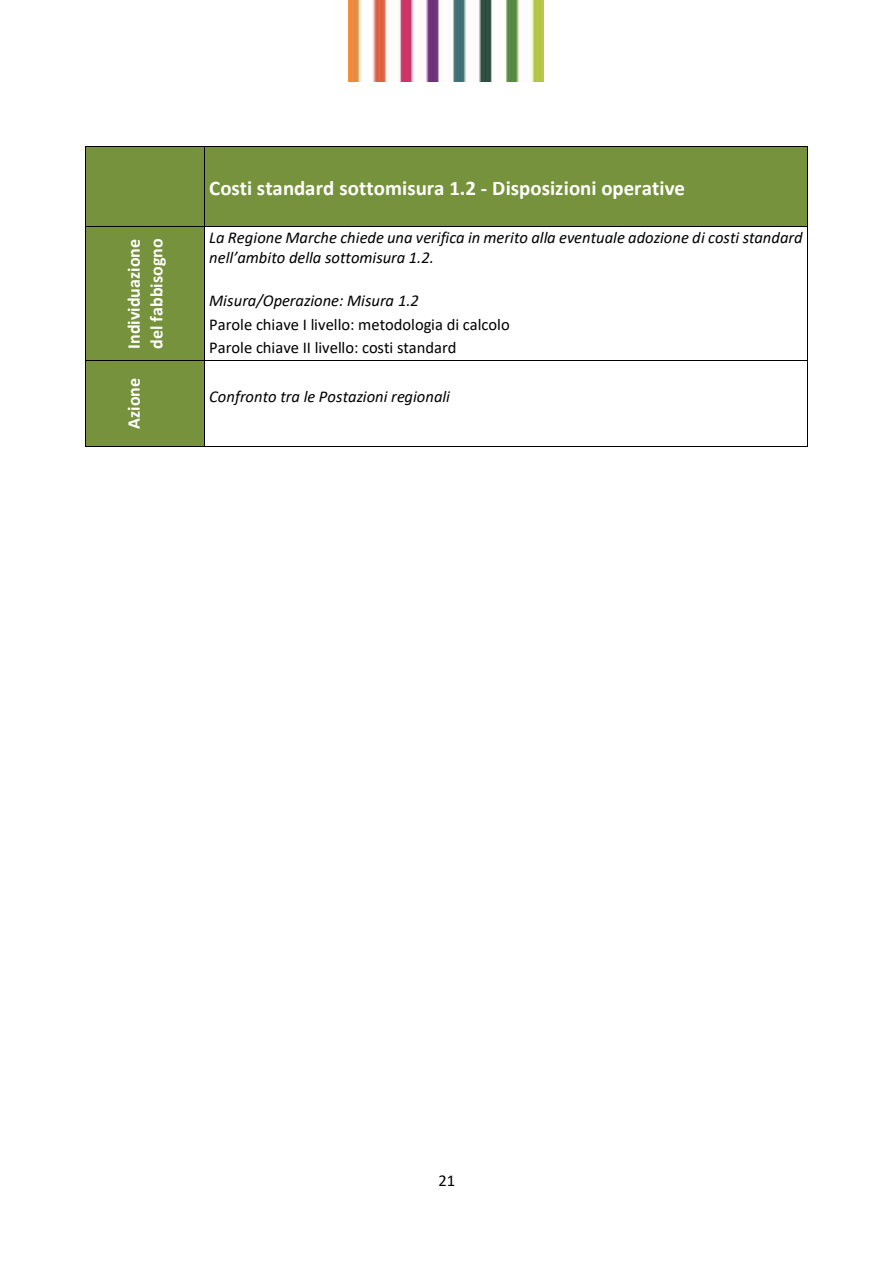
<style>
.page{position:relative;width:893px;height:1263px;background:#fff}
.page>*{position:absolute;margin:0;border:0;box-sizing:border-box;transform-origin:0 0}
.t1{font:700 20.85px "Calibri";color:#fff}
.t2{font:700 18px/22.6px "Calibri";color:#fff}
.t3{font:italic 16.5px/20.1px "Calibri";color:#000}
.t4{font:16.5px "Calibri";color:#000}
</style>
<div class="page">
<img style="left:349px;top:0;width:194px;height:81px">
<div style="left:86px;top:147px;width:118px;height:80px;background:#76923c"></div>
<div style="left:205px;top:147px;width:602px;height:80px;background:#76923c"></div>
<hr style="left:86px;top:147px;width:118px;height:1px;background:#000">
<hr style="left:205px;top:147px;width:602px;height:1px;background:#000">
<hr style="left:85px;top:147px;width:1px;height:41px;background:#000">
<hr style="left:204px;top:147px;width:1px;height:41px;background:#000">
<hr style="left:807px;top:147px;width:1px;height:41px;background:#000">
<hr style="left:85px;top:188px;width:1px;height:39px;background:#000">
<hr style="left:204px;top:188px;width:1px;height:39px;background:#000">
<hr style="left:807px;top:188px;width:1px;height:39px;background:#000">
<div style="left:86px;top:227px;width:118px;height:133px;background:#76923c"></div>
<hr style="left:86px;top:227px;width:118px;height:1px;background:#000">
<hr style="left:205px;top:227px;width:602px;height:1px;background:#000">
<hr style="left:85px;top:227px;width:1px;height:133px;background:#000">
<hr style="left:204px;top:227px;width:1px;height:133px;background:#000">
<hr style="left:807px;top:227px;width:1px;height:133px;background:#000">
<div style="left:86px;top:361px;width:118px;height:85px;background:#76923c"></div>
<hr style="left:86px;top:360px;width:118px;height:1px;background:#000">
<hr style="left:205px;top:360px;width:602px;height:1px;background:#000">
<hr style="left:85px;top:361px;width:1px;height:85px;background:#000">
<hr style="left:86px;top:446px;width:118px;height:1px;background:#000">
<hr style="left:204px;top:361px;width:1px;height:85px;background:#000">
<hr style="left:205px;top:446px;width:602px;height:1px;background:#000">
<hr style="left:807px;top:361px;width:1px;height:85px;background:#000">
<p class="t1" style="left:209px;top:179px;width:477px">Costi standard sottomisura 1.2 - Disposizioni operative</p>
<p class="t2" style="left:124px;top:349px;width:112px;rotate:-90deg">Individuazione del fabbisogno</p>
<p class="t3" style="left:209px;top:229px;width:595px">La Regione Marche chiede una verifica in merito alla eventuale adozione di costi standard nell’ambito della sottomisura 1.2.</p>
<p class="t3" style="left:209px;top:292px;width:211px">Misura/Operazione: Misura 1.2</p>
<p class="t4" style="left:209px;top:317px;width:302px">Parole chiave I livello: metodologia di calcolo</p>
<p class="t4" style="left:209px;top:341px;width:249px">Parole chiave II livello: costi standard</p>
<p class="t2" style="left:124px;top:429px;width:52px;rotate:-90deg">Azione</p>
<p class="t3" style="left:209px;top:387px;width:242px">Confronto tra le Postazioni regionali</p>
<p class="t4" style="left:438px;top:1173px;width:18px">21</p>
</div>
